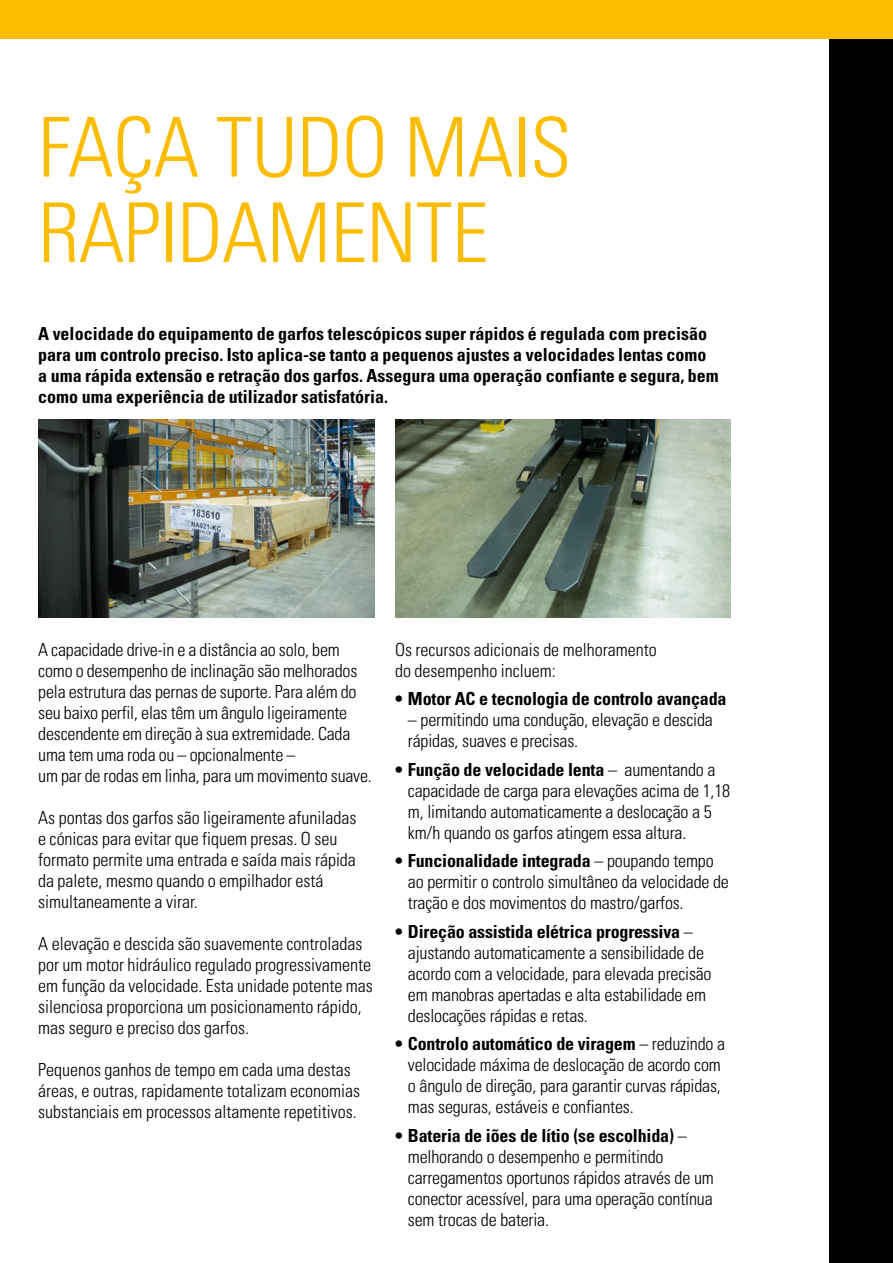
<style>
.page{position:relative;width:893px;height:1263px;background:#fff}
.page>*{position:absolute;margin:0;border:0;box-sizing:border-box;transform-origin:0 0}
.t1{font:82.5px/85.5px "Univers LTCYR 47 Light Cond";letter-spacing:-.01em;color:#fcbc00}
.t2{font:18px/21px "Univers LTCYR 47 Light Cond";letter-spacing:-.01em;color:#000}
.t3{font:18px/21px "Univers LTCYR 67 Bold Cond";color:#000}
.s1{font-family:"Univers LTCYR 47 Light Cond"}
</style>
<div class="page">
<div style="left:829px;top:38px;width:64px;height:1225px;background:#000"></div>
<div style="left:0;top:0;width:893px;height:38px;background:#fcbc00"></div>
<div style="left:38px;top:419px;width:336px;height:201px;background:#000;opacity:.14"></div>
<div style="left:395px;top:419px;width:338px;height:201px;background:#000;opacity:.14"></div>
<h1 class="t1" style="left:38px;top:100px;width:535px">FAÇA TUDO MAIS<br>RAPIDAMENTE</h1>
<p class="t3" style="left:38px;top:322px;width:682px">A velocidade do equipamento de garfos telescópicos super rápidos é regulada com precisão para um controlo preciso. Isto aplica-se tanto a pequenos ajustes a velocidades lentas como a uma rápida extensão e retração dos garfos. Assegura uma operação confiante e segura, bem como uma experiência de utilizador satisfatória.</p>
<p class="t2" style="left:38px;top:638px;width:335px">A capacidade drive-in e a distância ao solo, bem como o desempenho de inclinação são melhorados pela estrutura das pernas de suporte. Para além do seu baixo perfil, elas têm um ângulo ligeiramente descendente em direção à sua extremidade. Cada uma tem uma roda ou – opcionalmente –<br>um par de rodas em linha, para um movimento suave.</p>
<p class="t2" style="left:38px;top:806px;width:320px">As pontas dos garfos são ligeiramente afuniladas e cónicas para evitar que fiquem presas. O seu formato permite uma entrada e saída mais rápida da palete, mesmo quando o empilhador está simultaneamente a virar.</p>
<p class="t2" style="left:38px;top:932px;width:336px">A elevação e descida são suavemente controladas por um motor hidráulico regulado progressivamente em função da velocidade. Esta unidade potente mas silenciosa proporciona um posicionamento rápido, mas seguro e preciso dos garfos.</p>
<p class="t2" style="left:38px;top:1058px;width:323px">Pequenos ganhos de tempo em cada uma destas áreas, e outras, rapidamente totalizam economias substanciais em processos altamente repetitivos.</p>
<p class="t2" style="left:395px;top:638px;width:263px">Os recursos adicionais de melhoramento do desempenho incluem:</p>
<p class="t3" style="left:395px;top:688px;width:333px">• Motor AC e tecnologia de controlo avançada</p>
<p class="t2" style="left:408px;top:709px;width:306px">– permitindo uma condução, elevação e descida rápidas, suaves e precisas.</p>
<p class="t3" style="left:395px;top:759px;width:322px">• Função de velocidade lenta <span class="s1">– aumentando a</span></p>
<p class="t2" style="left:408px;top:779px;width:324px">capacidade de carga para elevações acima de 1,18 m, limitando automaticamente a deslocação a 5 km/h quando os garfos atingem essa altura.</p>
<p class="t3" style="left:395px;top:850px;width:320px">• Funcionalidade integrada <span class="s1">– poupando tempo</span></p>
<p class="t2" style="left:408px;top:870px;width:322px">ao permitir o controlo simultâneo da velocidade de tração e dos movimentos do mastro/garfos.</p>
<p class="t3" style="left:395px;top:921px;width:299px">• Direção assistida elétrica progressiva <span class="s1">–</span></p>
<p class="t2" style="left:408px;top:941px;width:305px">ajustando automaticamente a sensibilidade de acordo com a velocidade, para elevada precisão em manobras apertadas e alta estabilidade em deslocações rápidas e retas.</p>
<p class="t3" style="left:395px;top:1033px;width:331px">• Controlo automático de viragem <span class="s1">– reduzindo a</span></p>
<p class="t2" style="left:408px;top:1053px;width:314px;text-align:justify">velocidade máxima de deslocação de acordo com o ângulo de direção, para garantir curvas rápidas, mas seguras, estáveis e confiantes.</p>
<p class="t3" style="left:395px;top:1124px;width:293px">• Bateria de iões de lítio (se escolhida) <span class="s1">–</span></p>
<p class="t2" style="left:408px;top:1145px;width:307px">melhorando o desempenho e permitindo carregamentos oportunos rápidos através de um conector acessível, para uma operação contínua sem trocas de bateria.</p>
</div>
